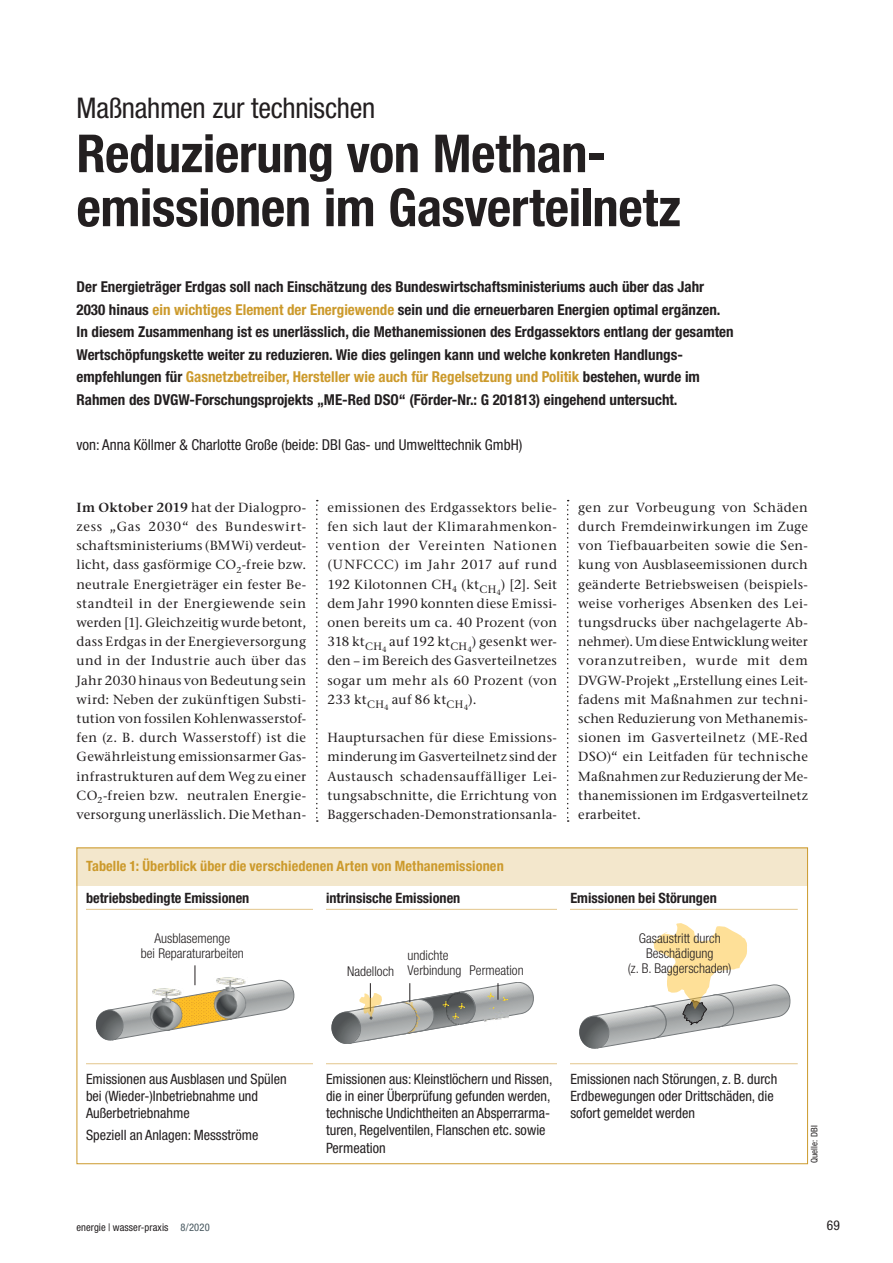
<style>
.page{position:relative;width:893px;height:1263px;background:#fff}
.page>*{position:absolute;margin:0;border:0;box-sizing:border-box;transform-origin:0 0}
.t1{font:700 condensed 52.5px/54px "Helvetica Neue LT Std";letter-spacing:-.01em;color:#231f20}
.t2{font:condensed 28.5px "Helvetica Neue LT Std";letter-spacing:-.01em;color:#231f20}
.t3{font:700 condensed 15px/22.5px "Helvetica Neue LT Std";color:#231f20}
.t4{font:condensed 15px "Helvetica Neue LT Std";color:#231f20}
.t5{font:condensed 14.25px/17.1px "Helvetica Neue LT Std";color:#231f20}
.t6{font:700 condensed 14.25px "Helvetica Neue LT Std";color:#231f20}
.t7{font:700 condensed 14.25px "Helvetica Neue LT Std";letter-spacing:.01em;color:#cc9a2c}
.t8{font:300 condensed 13.5px/15px "Helvetica Neue LT Std";color:#231f20;text-align:center}
.t9{font:condensed 13.5px "Helvetica Neue LT Std";color:#231f20}
.t10{font:500 13.2px/19.2px "Stone Serif ITC Pro";letter-spacing:.015em;color:#231f20;text-align:justify}
.t11{font:condensed 10.5px "Helvetica Neue LT Std";letter-spacing:.01em;color:#231f20}
.t12{font:condensed 9px "Helvetica Neue LT Std";letter-spacing:.015em;color:#231f20}
.s1{color:#cc9a2c}
.s2{font-weight:600}
.s3{color:#45555d}
</style>
<div class="page">
<svg style="left:316px;top:500px;width:2px;height:322px"></svg>
<svg style="left:567px;top:500px;width:2px;height:322px"></svg>
<div style="left:77px;top:847px;width:731px;height:39px;background:#f3e7cc"></div>
<hr style="left:86px;top:909px;width:712px;height:1px;background:#e3c68c">
<svg style="left:579px;top:923px;width:212px;height:126px"></svg>
<svg style="left:331px;top:982px;width:203px;height:62px"></svg>
<svg style="left:95px;top:965px;width:200px;height:76px"></svg>
<img style="left:213px;top:978px;width:35px;height:6px">
<img style="left:220px;top:979px;width:20px;height:4px">
<hr style="left:86px;top:1063px;width:712px;height:1px;background:#e3c68c">
<div style="left:313px;top:888px;width:13px;height:210px;background:#fff"></div>
<div style="left:558px;top:888px;width:12px;height:210px;background:#fff"></div>
<h2 class="t2" style="left:77px;top:92px;width:300px">Maßnahmen zur technischen</h2>
<h1 class="t1" style="left:77px;top:126px;width:606px">Reduzierung von Methan&shy;emissionen im Gasverteilnetz</h1>
<p class="t3" style="left:77px;top:275px;width:659px">Der Energieträger Erdgas soll nach Einschätzung des Bundeswirtschaftsministeriums auch über das Jahr 2030 hinaus <span class="s1">ein wichtiges Element der Energiewende</span> sein und die erneuerbaren Energien optimal ergänzen.<br>In diesem Zusammenhang ist es unerlässlich, die Methanemissionen des Erdgassektors entlang der gesamten Wertschöpfungskette weiter zu reduzieren. Wie dies gelingen kann und welche konkreten Handlungs&shy;empfehlungen für <span class="s1">Gasnetzbetreiber, Hersteller wie auch für Regelsetzung und Politik</span> bestehen, wurde im Rahmen des DVGW-Forschungsprojekts „ME-Red DSO“ (Förder-Nr.: G 201813) eingehend untersucht.</p>
<p class="t4" style="left:77px;top:436px;width:447px">von: Anna Köllmer &amp; Charlotte Große (beide: DBI Gas- und Umwelttechnik GmbH)</p>
<p class="t10" style="left:77px;top:498px;width:231px"><span class="s2">Im Oktober 2019</span> hat der Dialogpro&shy;zess „Gas 2030“ des Bundeswirt&shy;schaftsministeriums (BMWi) verdeut&shy;licht, dass gasförmige CO<sub>2</sub>-freie bzw. neutrale Energieträger ein fester Be&shy;standteil in der Energiewende sein werden [1]. Gleichzeitig wurde betont, dass Erdgas in der Energieversorgung und in der Industrie auch über das Jahr 2030 hinaus von Bedeutung sein wird: Neben der zukünftigen Substi&shy;tution von fossilen Kohlenwasserstof&shy;fen (z. B. durch Wasserstoff) ist die Gewährleistung emissionsarmer Gas&shy;infrastrukturen auf dem Weg zu einer CO<sub>2</sub>-freien bzw. neutralen Energie&shy;versorgung unerlässlich. Die Methan-</p>
<p class="t10" style="left:327px;top:498px;width:231px">emissionen des Erdgassektors belie&shy;fen sich laut der Klimarahmenkon&shy;vention der Vereinten Nationen (UNFCCC) im Jahr 2017 auf rund 192 Kilotonnen CH<sub>4</sub> (kt<sub>CH</sub><sub>4</sub>) [2]. Seit dem Jahr 1990 konnten diese Emissi&shy;onen bereits um ca. 40 Prozent (von 318 kt<sub>CH</sub><sub>4</sub> auf 192 kt<sub>CH</sub><sub>4</sub>) gesenkt wer&shy;den – im Bereich des Gasverteilnetzes sogar um mehr als 60 Prozent (von 233 kt<sub>CH</sub><sub>4</sub> auf 86 kt<sub>CH</sub><sub>4</sub>).</p>
<p class="t10" style="left:327px;top:728px;width:231px">Hauptursachen für diese Emissions&shy;minderung im Gasverteilnetz sind der Austausch schadensauffälliger Lei&shy;tungsabschnitte, die Errichtung von Baggerschaden-Demonstrationsanla-</p>
<p class="t10" style="left:578px;top:498px;width:231px">gen zur Vorbeugung von Schäden durch Fremdeinwirkungen im Zuge von Tiefbauarbeiten sowie die Sen&shy;kung von Ausblaseemissionen durch geänderte Betriebsweisen (beispiels&shy;weise vorheriges Absenken des Lei&shy;tungsdrucks über nachgelagerte Ab&shy;nehmer). Um diese Entwicklung weiter voranzutreiben, wurde mit dem DVGW-Projekt „Erstellung eines Leit&shy;fadens mit Maßnahmen zur techni&shy;schen Reduzierung von Methanemis&shy;sionen im Gasverteilnetz (ME-Red DSO)“ ein Leitfaden für technische Maßnahmen zur Reduzierung der Me&shy;thanemissionen im Erdgasverteilnetz erarbeitet.</p>
<p class="t7" style="left:86px;top:857px;width:419px">Tabelle 1: Überblick über die verschiedenen Arten von Methanemissionen</p>
<p class="t6" style="left:86px;top:889px;width:165px">betriebsbedingte Emissionen</p>
<p class="t8" style="left:141px;top:930px;width:104px">Ausblasemenge<br>bei Reparaturarbeiten</p>
<p class="t6" style="left:326px;top:889px;width:136px">intrinsische Emissionen</p>
<p class="t8" style="left:408px;top:948px;width:55px;text-align:left">undichte<br>Verbindung</p>
<p class="t8" style="left:347px;top:964px;width:48px">Nadelloch</p>
<p class="t8" style="left:469px;top:963px;width:56px">Permeation</p>
<p class="t6" style="left:570px;top:889px;width:148px">Emissionen bei Störungen</p>
<p class="t8" style="left:628px;top:930px;width:105px">Gasaustritt durch<br>Beschädigung<br>(z. B. Baggerschaden)</p>
<p class="t5" style="left:86px;top:1070px;width:202px">Emissionen aus Ausblasen und Spülen bei (Wieder-)Inbetriebnahme und<br>Außerbetriebnahme</p>
<p class="t5" style="left:86px;top:1126px;width:174px">Speziell an Anlagen: Messströme</p>
<p class="t5" style="left:326px;top:1070px;width:228px">Emissionen aus: Kleinstlöchern und Rissen, die in einer Überprüfung gefunden werden, technische Undichtheiten an Absperrarma&shy;turen, Regelventilen, Flanschen etc. sowie Permeation</p>
<p class="t5" style="left:570px;top:1070px;width:208px">Emissionen nach Störungen, z. B. durch<br>Erdbewegungen oder Drittschäden, die sofort gemeldet werden</p>
<p class="t12" style="left:809px;top:1163px;width:39px;rotate:-90deg">Quelle: DBI</p>
<p class="t11" style="left:77px;top:1221px;width:135px">energie | wasser-praxis <span class="s3">8/2020</span></p>
<p class="t9" style="left:827px;top:1218px;width:14px">69</p>
</div>
